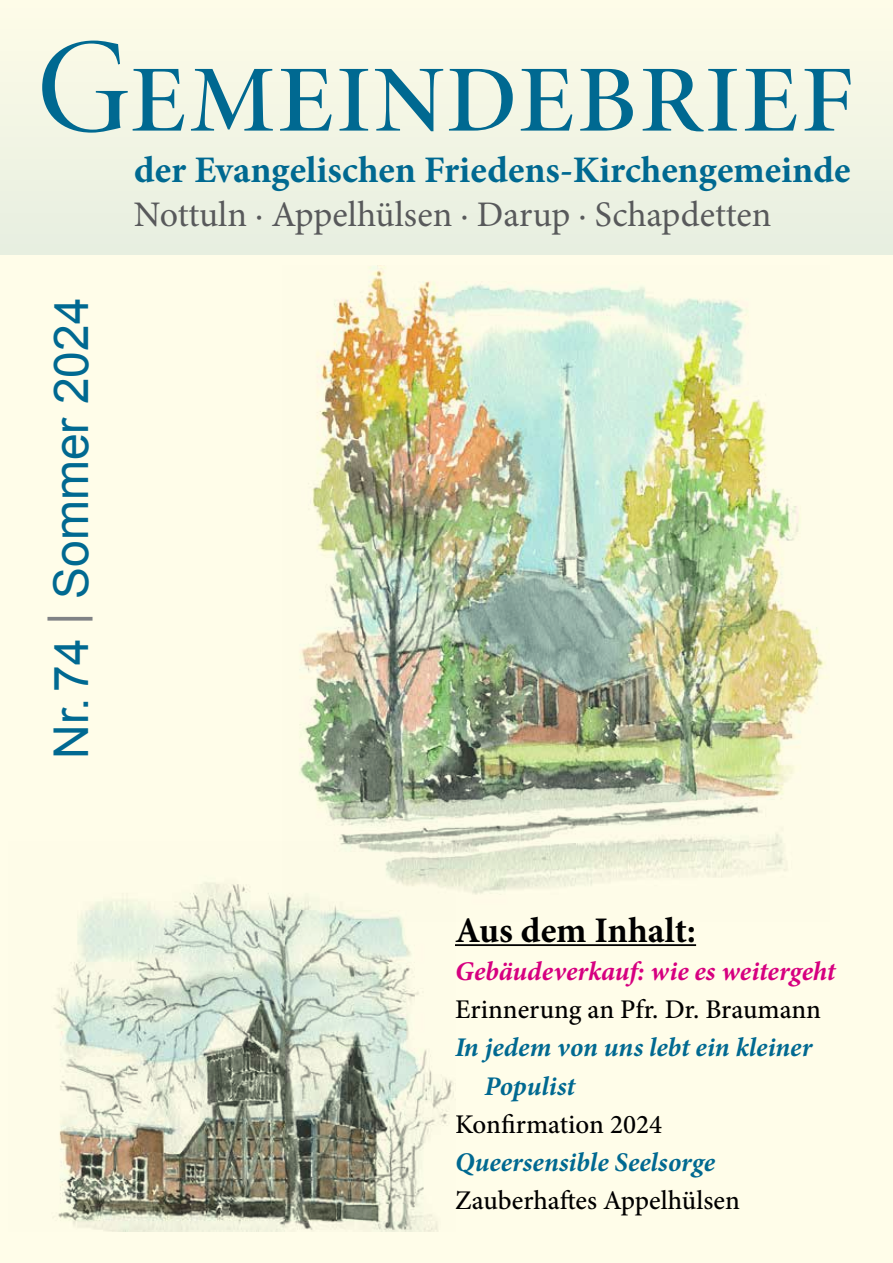
<style>
.page{position:relative;width:893px;height:1263px;background:#fffde9}
.page>*{position:absolute;margin:0;border:0;box-sizing:border-box;transform-origin:0 0}
.t1{font:135.75px "Minion Pro Disp";color:#006991}
.t2{font:48px "Arial";color:#006991}
.t3{font:700 37.5px "Minion Pro";color:#006991}
.t4{font:36px "Minion Pro";letter-spacing:-.005em;color:#58595b}
.t5{font:700 36px "Minion Pro";color:#000}
.t6{font:500 27px "Minion Pro";color:#000}
.t7{font:italic 700 27px/38.2px "Minion Pro";color:#006991}
.t8{font:italic 700 27px "Minion Pro";color:#d60080}
.s1{color:#808285}
</style>
<div class="page">
<div style="left:0;top:0;width:893px;height:255px;background:#f2f5e4"></div>
<hr style="left:455px;top:944px;width:241px;height:2px;background:#000">
<img style="left:53px;top:882px;width:401px;height:350px">
<img style="left:282px;top:266px;width:543px;height:655px">
<h1 class="t1" style="left:37px;top:5px;width:820px">Gemeindebrief</h1>
<h3 class="t3" style="left:134px;top:144px;width:718px">der Evangelischen Friedens-Kirchengemeinde</h3>
<h2 class="t2" style="left:40px;top:759px;width:463px;rotate:-90deg">Nr.74 <span class="s1">|</span> Sommer 2024</h2>
<h3 class="t4" style="left:134px;top:190px;width:639px">Nottuln · Appelhülsen · Darup · Schapdetten</h3>
<h3 class="t5" style="left:455px;top:905px;width:243px">Aus dem Inhalt:</h3>
<p class="t8" style="left:455px;top:952px;width:382px">Gebäudeverkauf: wie es weitergeht</p>
<p class="t6" style="left:455px;top:991px;width:368px">Erinnerung an Pfr. Dr. Braumann</p>
<p class="t7" style="left:485px;top:1028px;width:329px;text-indent:-30px">In jedem von uns lebt ein kleiner<br>Populist</p>
<p class="t6" style="left:455px;top:1106px;width:209px">Konfirmation 2024</p>
<p class="t7" style="left:455px;top:1143px;width:262px">Queersensible Seelsorge</p>
<p class="t6" style="left:455px;top:1182px;width:286px">Zauberhaftes Appelhülsen</p>
</div>
